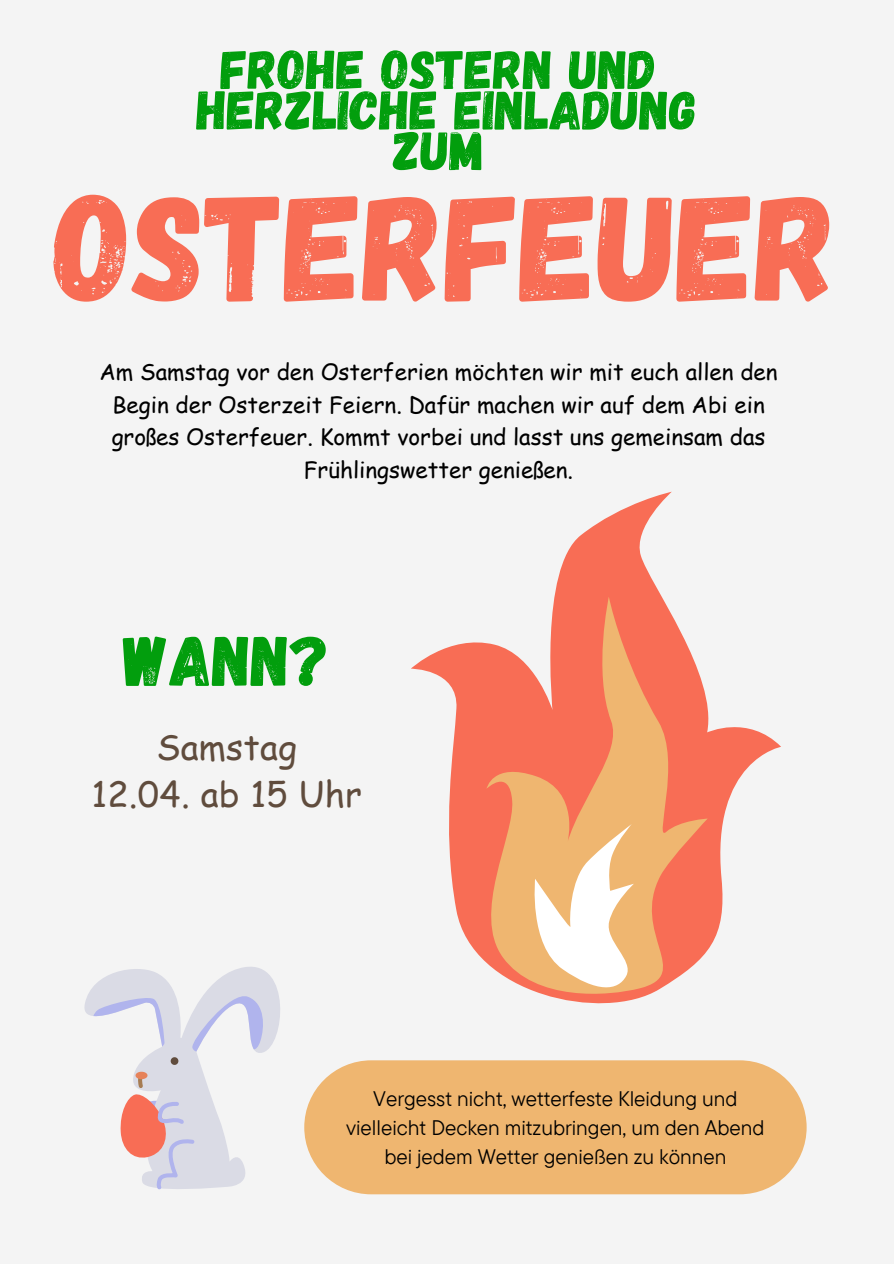
<style>
.page{position:relative;width:894px;height:1264px;background:#fff}
.page>*{position:absolute;margin:0;border:0;box-sizing:border-box;transform-origin:0 0}
.t1{font:151.2px "Gagalin";color:#f86d55}
.t2{font:70.95px "Gagalin";color:#029e0d}
.t3{font:54.75px/40.5px "Gagalin";color:#029e0d;text-align:center}
.t4{font:34.95px/47.2px "Comic Sans MS";letter-spacing:.01em;color:#604c3d;text-align:center}
.t5{font:22.5px/32.7px "Comic Sans MS";color:#000;text-align:center}
.t6{font:21px/29.2px "TT Commons Pro";color:#000;text-align:center}
</style>
<div class="page">
<div style="left:0;top:0;width:893px;height:1263px;background:#f4f4f4"></div>
<svg style="left:411px;top:491px;width:370px;height:513px"></svg>
<svg style="left:470px;top:596px;width:237px;height:405px;fill:#f86d55"></svg>
<svg style="left:528px;top:824px;width:106px;height:169px"></svg>
<svg style="left:84px;top:967px;width:196px;height:222px"></svg>
<svg style="left:171px;top:1057px;width:7px;height:7px"></svg>
<svg style="left:119px;top:1071px;width:77px;height:119px"></svg>
<svg style="left:190px;top:990px;width:75px;height:61px"></svg>
<svg style="left:93px;top:994px;width:71px;height:52px"></svg>
<div style="left:304px;top:1060px;width:502px;height:134px;background:#efb670;border-radius:67px"></div>
<h3 class="t3" style="left:196px;top:47px;width:501px">FROHE OSTERN UND<br>HERZLICHE EINLADUNG<br>ZUM</h3>
<p class="t1" style="left:55px;top:150px;width:785px">OSTERFEUER</p>
<h1 class="t5" style="left:99px;top:354px;width:679px">Am Samstag vor den Osterferien möchten wir mit euch allen den Begin der Osterzeit Feiern. Dafür machen wir auf dem Abi ein großes Osterfeuer. Kommt vorbei und lasst uns gemeinsam das Frühlingswetter genießen.</h1>
<h4 class="t2" style="left:123px;top:614px;width:208px">WANN?</h4>
<h2 class="t4" style="left:91px;top:722px;width:272px">Samstag<br>12.04. ab 15 Uhr</h2>
<p class="t6" style="left:346px;top:1083px;width:420px">Vergesst nicht, wetterfeste Kleidung und vielleicht Decken mitzubringen, um den Abend bei jedem Wetter genießen zu können</p>
</div>
